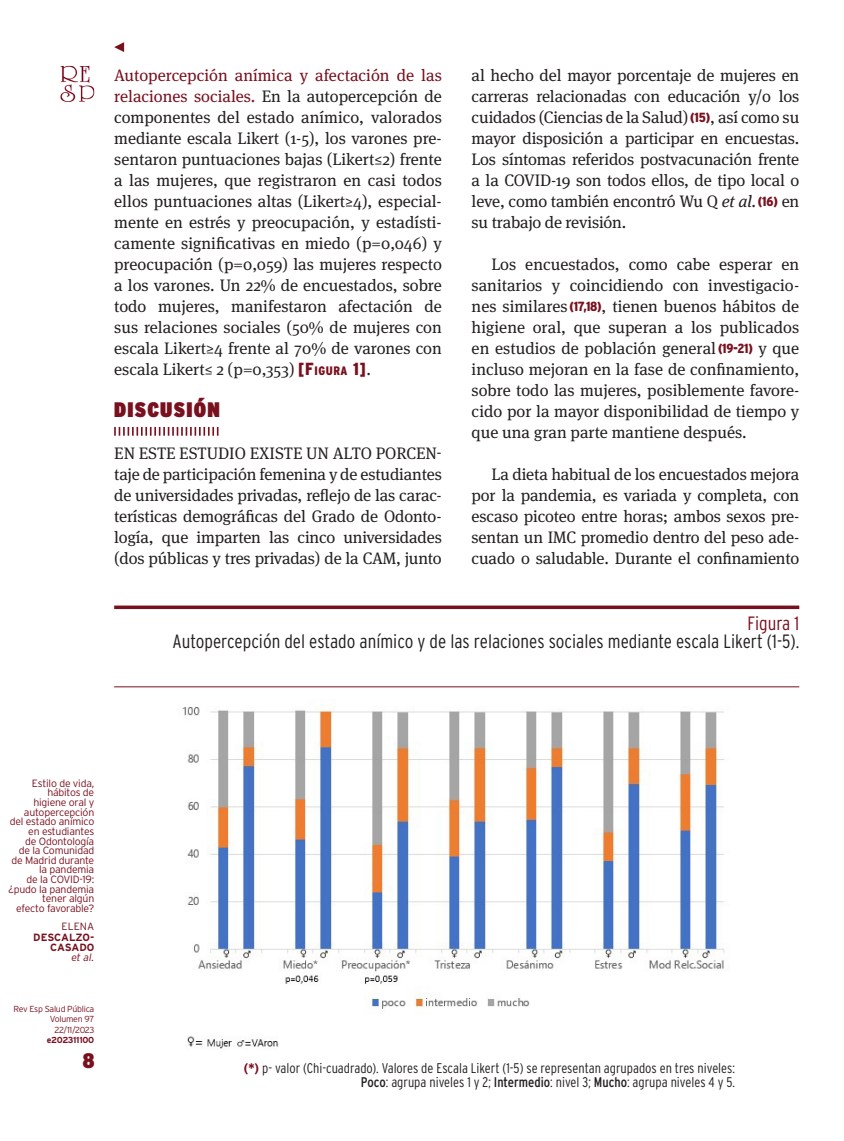
<style>
.page{position:relative;width:844px;height:1141px;background:#fff}
.page>*{position:absolute;margin:0;border:0;box-sizing:border-box;transform-origin:0 0}
.t1{font:900 21px "Interstate Condensed";letter-spacing:.06em;color:#79101e}
.t2{font:300 19.25px "Interstate Condensed";color:#231f20}
.t3{font:300 19.25px "Interstate Condensed";color:#79101e}
.t4{font:16.62px/21px "Meta Serif Pro";letter-spacing:-.01em;color:#231f20;text-align:justify}
.t5{font:300 14px/14px "Interstate Condensed";color:#231f20;text-align:right}
.t6{font:300 10.5px/9.6px "Interstate";letter-spacing:-.02em;color:#79101e;text-align:right}
.t7{font:700 10.5px/10px "Interstate";letter-spacing:-.01em;color:#79101e;text-align:right}
.t8{font:italic 300 10.5px "Interstate";color:#79101e}
.t9{font:300 8.75px/10.5px "Interstate";letter-spacing:-.03em;color:#79101e;text-align:right}
.t10{font:700 8.75px "Interstate";letter-spacing:-.03em;color:#79101e}
.s1{color:#79101e}
.s2{font-family:"Interstate Condensed";font-weight:900;font-size:17.5px;color:#79101e}
.s3{font-family:"Interstate Condensed";font-weight:900;font-size:12.25px;color:#79101e}
.s4{font-family:"Interstate Condensed";font-weight:900;font-size:13.3px;color:#79101e}
.s5{font-style:italic}
.s6{font-weight:700;color:#79101e}
.s7{font-weight:400}
</style>
<div class="page">
<img style="left:60px;top:66px;width:34px;height:36px">
<svg style="left:114px;top:42px;width:10px;height:10px"></svg>
<svg style="left:114px;top:427px;width:104px;height:9px"></svg>
<hr style="left:114px;top:606px;width:685px;height:3px;background:#79101e">
<hr style="left:114px;top:686px;width:685px;height:1px;background:#79101e">
<img style="left:182px;top:701px;width:543px;height:348px">
<p class="t4" style="left:114px;top:63px;width:329px"><span class="s1">Autopercepción anímica y afectación de las relaciones sociales.</span> En la autopercepción de componentes del estado anímico, valorados mediante escala Likert (1-5), los varones pre&shy;sentaron puntuaciones bajas (Likert≤2) frente a las mujeres, que registraron en casi todos ellos puntuaciones altas (Likert≥4), especial&shy;mente en estrés y preocupación, y estadísti&shy;camente significativas en miedo (p=0,046) y preocupación (p=0,059) las mujeres respecto a los varones. Un 22% de encuestados, sobre todo mujeres, manifestaron afectación de sus relaciones sociales (50% de mujeres con escala Likert≥4 frente al 70% de varones con escala Likert≤ 2 (p=0,353) <span class="s2">[F</span><span class="s3">IGURA</span> <span class="s2">1]</span>.</p>
<p class="t1" style="left:114px;top:397px;width:107px">DISCUSIÓN</p>
<p class="t4" style="left:114px;top:441px;width:329px">EN ESTE ESTUDIO EXISTE UN ALTO PORCEN&shy;taje de participación femenina y de estudiantes de universidades privadas, reflejo de las carac&shy;terísticas demográficas del Grado de Odonto&shy;logía, que imparten las cinco universidades (dos públicas y tres privadas) de la CAM, junto</p>
<p class="t4" style="left:471px;top:63px;width:329px">al hecho del mayor porcentaje de mujeres en carreras relacionadas con educación y/o los cuidados (Ciencias de la Salud)<span class="s4">(15)</span>, así como su mayor disposición a participar en encuestas.<br>Los síntomas referidos postvacunación frente a la COVID-19 son todos ellos, de tipo local o leve, como también encontró Wu Q <span class="s5">et al.</span><span class="s4">(16)</span> en su trabajo de revisión.</p>
<p class="t4" style="left:471px;top:252px;width:329px;text-indent:20px">Los encuestados, como cabe esperar en sanitarios y coincidiendo con investigacio&shy;nes similares <span class="s4">(17,18)</span>, tienen buenos hábitos de higiene oral, que superan a los publicados en estudios de población general<span class="s4">(19-21)</span> y que incluso mejoran en la fase de confinamiento, sobre todo las mujeres, posiblemente favore&shy;cido por la mayor disponibilidad de tiempo y que una gran parte mantiene después.</p>
<p class="t4" style="left:471px;top:462px;width:329px;text-indent:20px">La dieta habitual de los encuestados mejora por la pandemia, es variada y completa, con escaso picoteo entre horas; ambos sexos pre&shy;sentan un IMC promedio dentro del peso ade&shy;cuado o saludable. Durante el confinamiento</p>
<p class="t3" style="left:747px;top:613px;width:53px">Figura 1</p>
<p class="t2" style="left:172px;top:630px;width:628px">Autopercepción del estado anímico y de las relaciones sociales mediante escala Likert (1-5).</p>
<p class="t6" style="left:8px;top:778px;width:88px">Estilo de vida, hábitos de<br>higiene oral y autopercepción del estado anímico en estudiantes<br>de Odontología<br>de la Comunidad de Madrid durante la pandemia<br>de la COVID-19: ¿pudo la pandemia tener algún<br>efecto favorable?</p>
<p class="t6" style="left:62px;top:921px;width:34px">ELENA</p>
<p class="t7" style="left:33px;top:933px;width:62px">DESCALZO-<br>CASADO</p>
<p class="t8" style="left:71px;top:952px;width:24px">et al.</p>
<p class="t9" style="left:14px;top:1003px;width:82px">Rev Esp Salud Pública<br>Volumen 97<br>22/11/2023</p>
<p class="t10" style="left:47px;top:1035px;width:49px">e202311100</p>
<p class="t1" style="left:83px;top:1048px;width:13px">8</p>
<p class="t5" style="left:244px;top:1061px;width:492px"><span class="s6">(*)</span> p- valor (Chi-cuadrado). Valores de Escala Likert (1-5) se representan agrupados en tres niveles:<br><span class="s7">Poco</span>: agrupa niveles 1 y 2; <span class="s7">Intermedio</span>: nivel 3; <span class="s7">Mucho</span>: agrupa niveles 4 y 5.</p>
</div>
